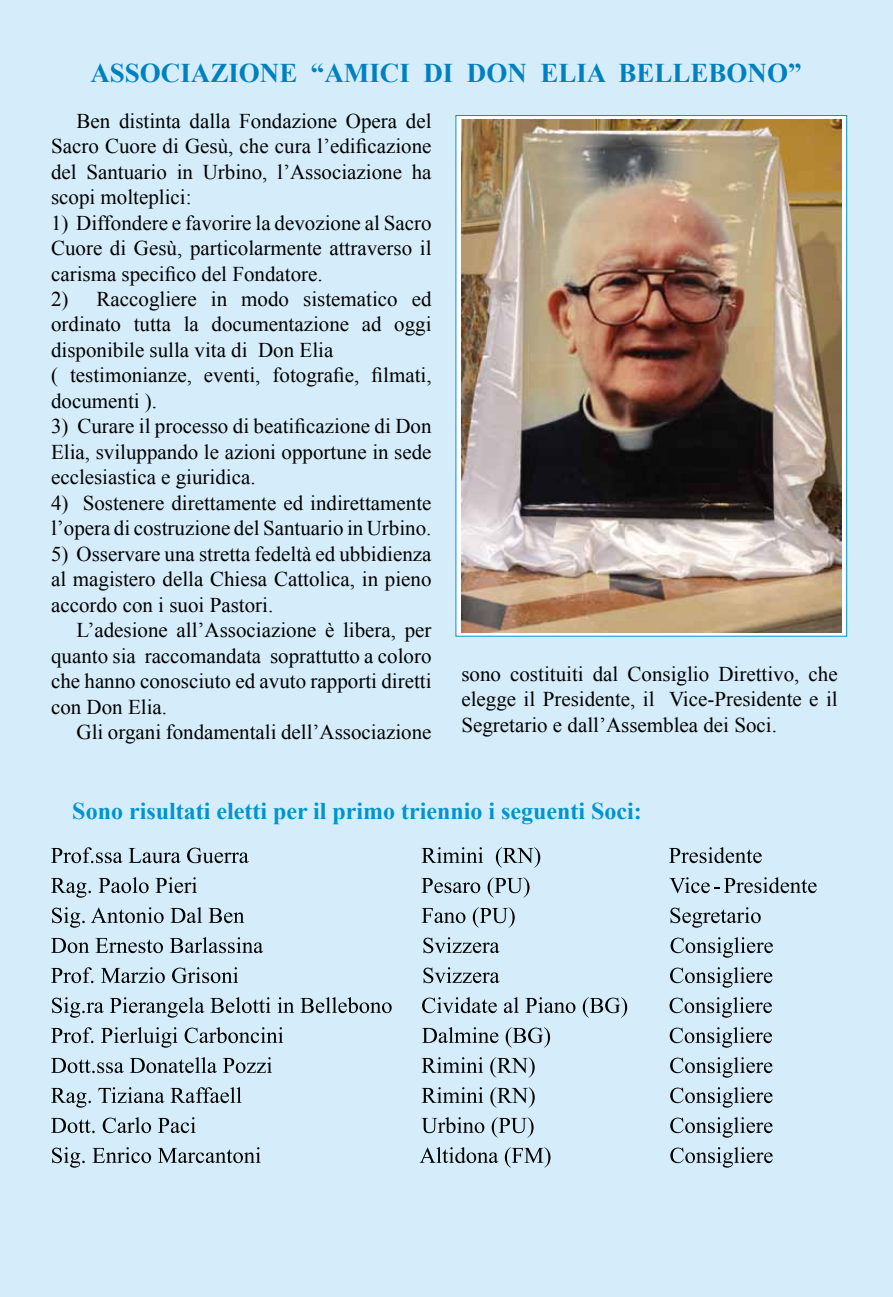
<style>
.page{position:relative;width:893px;height:1297px;background:#d5edfa}
.page>*{position:absolute;margin:0;border:0;box-sizing:border-box;transform-origin:0 0}
.t1{font:700 27px "Times New Roman";color:#0080c0}
.t2{font:700 24px "Times New Roman";color:#0093d1}
.t3{font:21px/25.5px "Times New Roman";color:#000;text-align:justify}
</style>
<div class="page">
<svg style="left:51px;top:847px;width:71px;height:16px"></svg>
<svg style="left:129px;top:848px;width:52px;height:15px"></svg>
<svg style="left:187px;top:848px;width:62px;height:15px"></svg>
<svg style="left:422px;top:847px;width:61px;height:16px"></svg>
<svg style="left:496px;top:847px;width:44px;height:21px"></svg>
<svg style="left:669px;top:847px;width:93px;height:16px"></svg>
<svg style="left:51px;top:878px;width:40px;height:20px"></svg>
<svg style="left:99px;top:877px;width:50px;height:16px"></svg>
<svg style="left:155px;top:877px;width:42px;height:16px"></svg>
<svg style="left:421px;top:878px;width:59px;height:15px"></svg>
<svg style="left:488px;top:877px;width:41px;height:21px"></svg>
<svg style="left:669px;top:877px;width:148px;height:16px;background:#a4b6c0"></svg>
<svg style="left:52px;top:907px;width:33px;height:21px"></svg>
<svg style="left:91px;top:907px;width:73px;height:16px"></svg>
<svg style="left:170px;top:907px;width:32px;height:16px"></svg>
<svg style="left:209px;top:908px;width:35px;height:15px"></svg>
<svg style="left:422px;top:908px;width:43px;height:15px"></svg>
<svg style="left:473px;top:907px;width:42px;height:21px"></svg>
<svg style="left:670px;top:907px;width:91px;height:21px;background:#aabdc7"></svg>
<svg style="left:51px;top:938px;width:38px;height:15px"></svg>
<svg style="left:95px;top:938px;width:68px;height:15px"></svg>
<svg style="left:170px;top:937px;width:93px;height:16px"></svg>
<svg style="left:423px;top:937px;width:76px;height:16px"></svg>
<svg style="left:671px;top:937px;width:102px;height:21px;background:#abbfc9"></svg>
<svg style="left:51px;top:967px;width:42px;height:16px"></svg>
<svg style="left:101px;top:967px;width:64px;height:16px"></svg>
<svg style="left:172px;top:967px;width:66px;height:16px"></svg>
<svg style="left:423px;top:967px;width:76px;height:16px"></svg>
<svg style="left:670px;top:967px;width:102px;height:21px;background:#abbfc9"></svg>
<svg style="left:52px;top:997px;width:52px;height:21px"></svg>
<svg style="left:110px;top:997px;width:94px;height:21px;background:#a9bcc6"></svg>
<svg style="left:210px;top:997px;width:61px;height:16px"></svg>
<svg style="left:278px;top:997px;width:16px;height:16px"></svg>
<svg style="left:300px;top:997px;width:92px;height:16px"></svg>
<svg style="left:422px;top:997px;width:75px;height:16px"></svg>
<svg style="left:504px;top:997px;width:15px;height:16px"></svg>
<svg style="left:525px;top:997px;width:50px;height:16px"></svg>
<svg style="left:583px;top:997px;width:44px;height:21px"></svg>
<svg style="left:670px;top:997px;width:102px;height:21px;background:#abbfc9"></svg>
<svg style="left:51px;top:1027px;width:42px;height:16px"></svg>
<svg style="left:101px;top:1027px;width:77px;height:21px;background:#a8bbc5"></svg>
<svg style="left:185px;top:1027px;width:98px;height:16px;background:#a0b2bb"></svg>
<svg style="left:422px;top:1027px;width:76px;height:16px"></svg>
<svg style="left:506px;top:1027px;width:44px;height:21px"></svg>
<svg style="left:670px;top:1027px;width:102px;height:21px;background:#abbfc9"></svg>
<svg style="left:51px;top:1058px;width:73px;height:15px"></svg>
<svg style="left:130px;top:1057px;width:87px;height:16px"></svg>
<svg style="left:223px;top:1057px;width:49px;height:16px"></svg>
<svg style="left:422px;top:1057px;width:61px;height:16px"></svg>
<svg style="left:490px;top:1057px;width:45px;height:21px"></svg>
<svg style="left:670px;top:1057px;width:102px;height:21px;background:#abbfc9"></svg>
<svg style="left:51px;top:1088px;width:40px;height:20px"></svg>
<svg style="left:98px;top:1087px;width:66px;height:16px"></svg>
<svg style="left:170px;top:1087px;width:72px;height:16px"></svg>
<svg style="left:422px;top:1087px;width:61px;height:16px"></svg>
<svg style="left:490px;top:1087px;width:45px;height:21px"></svg>
<svg style="left:670px;top:1087px;width:102px;height:21px;background:#abbfc9"></svg>
<svg style="left:51px;top:1118px;width:44px;height:15px"></svg>
<svg style="left:103px;top:1117px;width:48px;height:16px"></svg>
<svg style="left:158px;top:1117px;width:38px;height:16px"></svg>
<svg style="left:421px;top:1117px;width:63px;height:16px"></svg>
<svg style="left:492px;top:1117px;width:42px;height:21px"></svg>
<svg style="left:670px;top:1117px;width:102px;height:21px;background:#abbfc9"></svg>
<svg style="left:52px;top:1147px;width:33px;height:21px"></svg>
<svg style="left:92px;top:1147px;width:59px;height:16px"></svg>
<svg style="left:158px;top:1147px;width:103px;height:16px;background:#9eafb9"></svg>
<svg style="left:420px;top:1147px;width:78px;height:16px"></svg>
<svg style="left:505px;top:1147px;width:45px;height:21px"></svg>
<svg style="left:670px;top:1147px;width:103px;height:21px;background:#acbfca"></svg>
<div style="left:455px;top:115px;width:392px;height:522px;background:#fff;border:1px solid #0093d1"></div>
<img style="left:461px;top:119px;width:380px;height:513px">
<p class="t1" style="left:90px;top:54px;width:713px">ASSOCIAZIONE “AMICI DI DON ELIA BELLEBONO”</p>
<p class="t3" style="left:51px;top:107px;width:382px;text-indent:26px">Ben distinta dalla Fondazione Opera del Sacro Cuore di Gesù, che cura l’edificazione del Santuario in Urbino, l’Associazione ha scopi molteplici:</p>
<p class="t3" style="left:51px;top:209px;width:382px">1) Diffondere e favorire la devozione al Sacro Cuore di Gesù, particolarmente attraverso il carisma specifico del Fondatore.</p>
<p class="t3" style="left:51px;top:286px;width:382px;text-align:left">2) Raccogliere in modo sistematico ed ordinato tutta la documentazione ad oggi disponibile sulla vita di Don Elia<br>( testimonianze, eventi, fotografie, filmati, documenti ).</p>
<p class="t3" style="left:51px;top:413px;width:382px">3) Curare il processo di beatificazione di Don Elia, sviluppando le azioni opportune in sede ecclesiastica e giuridica.</p>
<p class="t3" style="left:51px;top:490px;width:382px">4) Sostenere direttamente ed indirettamente l’opera di costruzione del Santuario in Urbino.</p>
<p class="t3" style="left:51px;top:541px;width:382px">5) Osservare una stretta fedeltà ed ubbidienza al magistero della Chiesa Cattolica, in pieno accordo con i suoi Pastori.</p>
<p class="t3" style="left:51px;top:617px;width:382px;text-indent:26px">L’adesione all’Associazione è libera, per quanto sia raccomandata soprattutto a coloro che hanno conosciuto ed avuto rapporti diretti con Don Elia.</p>
<p class="t3" style="left:77px;top:719px;width:357px">Gli organi fondamentali dell’Associazione</p>
<p class="t3" style="left:461px;top:660px;width:378px">sono costituiti dal Consiglio Direttivo, che elegge il Presidente, il Vice-Presidente e il Segretario e dall’Assemblea dei Soci.</p>
<p class="t2" style="left:72px;top:795px;width:571px">Sono risultati eletti per il primo triennio i seguenti Soci:</p>
</div>
